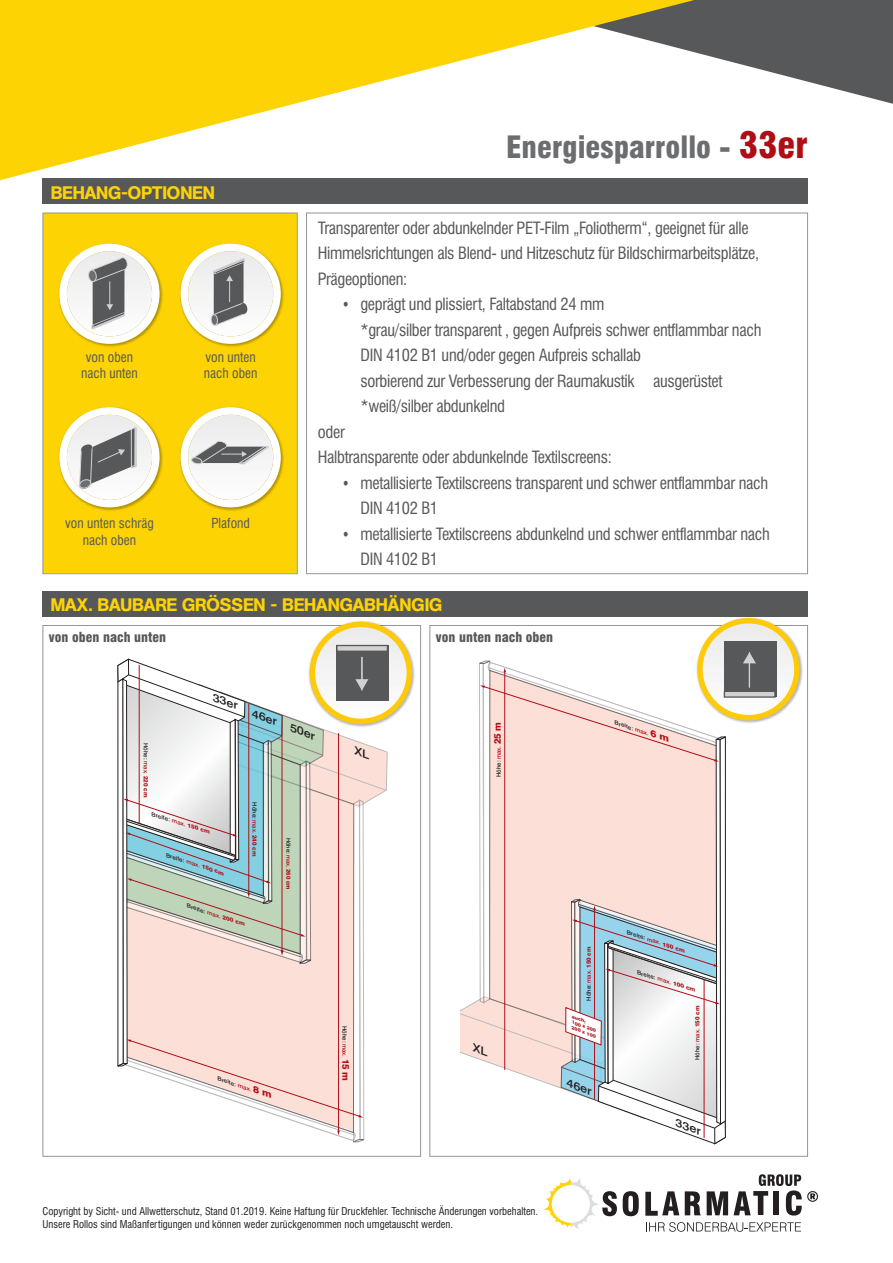
<style>
.page{position:relative;width:893px;height:1263px;background:#fff}
.page>*{position:absolute;margin:0;border:0;box-sizing:border-box;transform-origin:0 0}
.t1{font:900 condensed 30px "Swiss 721 BT";color:#6c6d70}
.t2{font:18px "Agba Medium Normal";color:#fed304}
.t3{font:condensed 16.5px/25.5px "Swiss 721 BT";letter-spacing:-.02em;color:#57585a}
.t4{font:condensed 13.5px/16.5px "Swiss 721 BT";color:#57585a;text-align:center}
.t5{font:900 condensed 13.5px "Swiss 721 BT";color:#57585a}
.t6{font:italic 500 10.65px "Swiss 721 BT";color:#231f20;scale:1.23 1}
.t7{font:condensed 10.5px/12.6px "Swiss 721 BT";color:#231f20}
.t8{font:500 6px "Swiss 721 BT";color:#231f20}
.t9{font:500 5.7px "Swiss 721 BT";color:#231f20}
.t10{font:italic 500 5.4px "Swiss 721 BT";color:#231f20;scale:1.22 1}
.t11{font:italic 800 4.35px "Swiss 721 BT";color:#b00d15;scale:1.28 1}
.s1{font-size:36px;color:#b00d15}
.s2{font-family:"Arial Narrow";font-weight:700;font-stretch:normal}
.s3{color:#b00d15}
.s4{font-weight:800;color:#b00d15}
.s5{font-weight:800;font-size:8.85px;color:#b00d15}
.s6{font-weight:800;font-size:9.3px;color:#b00d15}
</style>
<div class="page">
<div style="left:43px;top:179px;width:765px;height:25px;background:#57585a"></div>
<div style="left:43px;top:213px;width:254px;height:360px;background:#fed304"></div>
<div style="left:43px;top:213px;width:255px;height:361px;border:1px solid #939598"></div>
<div style="left:43px;top:591px;width:765px;height:26px;background:#57585a"></div>
<svg style="left:748px;top:0;width:145px;height:104px;fill:#57585a"></svg>
<svg style="left:0;top:0;width:748px;height:187px"></svg>
<img style="left:304px;top:621px;width:116px;height:99px">
<svg style="left:312px;top:624px;width:97px;height:97px"></svg>
<div style="left:310px;top:622px;width:102px;height:102px;border:5px solid #feca0a;border-radius:50%"></div>
<div style="left:336px;top:645px;width:53px;height:56px;background:#57585a"></div>
<div style="left:337px;top:645px;width:50px;height:6px;background:#d1d2d4"></div>
<div style="left:336px;top:645px;width:52px;height:7px;border:1px solid #57585a"></div>
<hr style="left:361px;top:657px;width:2px;height:24px;background:#d1d2d4">
<img style="left:691px;top:618px;width:117px;height:111px">
<svg style="left:700px;top:621px;width:97px;height:97px"></svg>
<div style="left:697px;top:618px;width:103px;height:102px;border:5px solid #feca0a;border-radius:50%"></div>
<div style="left:724px;top:642px;width:52px;height:55px;background:#57585a"></div>
<div style="left:724px;top:691px;width:51px;height:6px;background:#d1d2d4"></div>
<div style="left:724px;top:691px;width:52px;height:7px;border:1px solid #57585a"></div>
<svg style="left:743px;top:652px;width:13px;height:35px"></svg>
<svg style="left:543px;top:1178px;width:74px;height:50px"></svg>
<svg style="left:623px;top:1191px;width:16px;height:25px"></svg>
<svg style="left:645px;top:1191px;width:34px;height:25px"></svg>
<svg style="left:685px;top:1191px;width:16px;height:24px"></svg>
<svg style="left:707px;top:1191px;width:21px;height:24px"></svg>
<svg style="left:734px;top:1174px;width:84px;height:41px"></svg>
<svg style="left:646px;top:1222px;width:155px;height:10px"></svg>
<img style="left:95px;top:243px;width:68px;height:104px">
<svg style="left:59px;top:244px;width:101px;height:100px"></svg>
<img style="left:180px;top:243px;width:104px;height:104px">
<svg style="left:181px;top:244px;width:100px;height:100px"></svg>
<img style="left:92px;top:443px;width:71px;height:68px">
<svg style="left:59px;top:407px;width:101px;height:100px"></svg>
<img style="left:180px;top:443px;width:104px;height:68px">
<svg style="left:181px;top:407px;width:100px;height:100px"></svg>
<svg style="left:461px;top:661px;width:271px;height:483px"></svg>
<svg style="left:117px;top:658px;width:271px;height:484px"></svg>
<p class="t2" style="left:51px;top:182px;width:166px">BEHANG-OPTIONEN</p>
<p class="t4" style="left:81px;top:349px;width:58px">von oben nach unten</p>
<p class="t4" style="left:204px;top:349px;width:55px;text-align:left">von unten nach oben</p>
<p class="t4" style="left:65px;top:515px;width:90px">von unten schräg nach oben</p>
<p class="t4" style="left:211px;top:515px;width:40px">Plafond</p>
<h1 class="t1" style="left:506px;top:130px;width:303px">Energiesparrollo - <span class="s1">33er</span></h1>
<p class="t3" style="left:318px;top:215px;width:443px">Transparenter oder abdunkelnder PET-Film „Foliotherm“, geeignet für alle<br>Himmelsrichtungen als Blend- und Hitzeschutz für Bildschirmarbeitsplätze,<br>Prägeoptionen:</p>
<p class="t3" style="left:343px;top:292px;width:262px"><span class="s2">•</span> geprägt und plissiert, Faltabstand 24 mm</p>
<p class="t3" style="left:360px;top:317px;width:402px">*grau/silber transparent , gegen Aufpreis schwer entflammbar nach</p>
<p class="t3" style="left:360px;top:343px;width:282px">DIN 4102 B1 und/oder gegen Aufpreis schallab</p>
<p class="t3" style="left:360px;top:368px;width:364px">sorbierend zur Verbesserung der Raumakustik ausgerüstet</p>
<p class="t3" style="left:360px;top:394px;width:146px">*weiß/silber abdunkelnd</p>
<p class="t3" style="left:318px;top:419px;width:28px">oder</p>
<p class="t3" style="left:318px;top:445px;width:295px">Halbtransparente oder abdunkelnde Textilscreens:</p>
<p class="t3" style="left:360px;top:470px;width:409px;text-indent:-17px"><span class="s2">•</span> metallisierte Textilscreens transparent und schwer entflammbar nach<br>DIN 4102 B1</p>
<p class="t3" style="left:360px;top:521px;width:411px;text-indent:-17px"><span class="s2">•</span> metallisierte Textilscreens abdunkelnd und schwer entflammbar nach<br>DIN 4102 B1</p>
<p class="t2" style="left:51px;top:594px;width:393px">MAX. BAUBARE GRÖSSEN - BEHANGABHÄNGIG</p>
<p class="t5" style="left:49px;top:629px;width:119px">von oben nach unten</p>
<p class="t5" style="left:436px;top:629px;width:119px">von unten nach oben</p>
<p class="t8" style="left:149px;top:743px;width:55px;rotate:90deg">Höhe: <span class="s3">max.</span> <span class="s4">220 cm</span></p>
<p class="t6" style="left:216px;top:692px;width:23px;rotate:19deg">33er</p>
<p class="t10" style="left:153px;top:811px;width:52px;rotate:17deg">Breite: <span class="s3">max.</span> <span class="s4">150 cm</span></p>
<p class="t10" style="left:168px;top:852px;width:52px;rotate:18deg">Breite: <span class="s3">max.</span> <span class="s4">150 cm</span></p>
<p class="t6" style="left:255px;top:707px;width:23px;rotate:21deg">46er</p>
<p class="t8" style="left:258px;top:802px;width:55px;rotate:90deg">Höhe: <span class="s3">max.</span> <span class="s4">240 cm</span></p>
<p class="t10" style="left:188px;top:902px;width:52px;rotate:18deg">Breite: <span class="s3">max.</span> <span class="s4">200 cm</span></p>
<p class="t6" style="left:294px;top:721px;width:23px;rotate:21deg">50er</p>
<p class="t9" style="left:292px;top:838px;width:53px;rotate:90deg">Höhe: <span class="s3">max.</span> <span class="s4">260 cm</span></p>
<p class="t10" style="left:219px;top:1075px;width:48px;rotate:18deg">Breite: <span class="s3">max.</span> <span class="s5">8 m</span></p>
<p class="t8" style="left:348px;top:1026px;width:57px;rotate:90deg">Höhe: <span class="s3">max.</span> <span class="s6">15 m</span></p>
<p class="t8" style="left:495px;top:777px;width:57px;rotate:-90deg">Höhe: <span class="s3">max.</span> <span class="s6">25 m</span></p>
<p class="t10" style="left:616px;top:719px;width:48px;rotate:18deg">Breite: <span class="s3">max.</span> <span class="s5">6 m</span></p>
<p class="t8" style="left:585px;top:1001px;width:55px;rotate:-90deg">Höhe: <span class="s3">max.</span> <span class="s4">150 cm</span></p>
<p class="t11" style="left:573px;top:1014px;width:13px;rotate:21deg">auch:</p>
<p class="t11" style="left:573px;top:1025px;width:22px;rotate:21deg">200 x 100</p>
<p class="t11" style="left:573px;top:1019px;width:22px;rotate:21deg">100 x 200</p>
<p class="t6" style="left:570px;top:1077px;width:23px;rotate:21deg">46er</p>
<p class="t10" style="left:628px;top:929px;width:52px;rotate:18deg">Breite: <span class="s3">max.</span> <span class="s4">150 cm</span></p>
<p class="t10" style="left:638px;top:969px;width:52px;rotate:17deg">Breite: <span class="s3">max.</span> <span class="s4">100 cm</span></p>
<p class="t8" style="left:694px;top:1060px;width:55px;rotate:-90deg">Höhe: <span class="s3">max.</span> <span class="s4">150 cm</span></p>
<p class="t6" style="left:679px;top:1117px;width:23px;rotate:19deg">33er</p>
<p class="t7" style="left:43px;top:1205px;width:497px">Copyright by Sicht- und Allwetterschutz, Stand 01.2019. Keine Haftung für Druckfehler. Technische Änderungen vorbehalten.<br>Unsere Rollos sind Maßanfertigungen und können weder zurückgenommen noch umgetauscht werden.</p>
</div>
